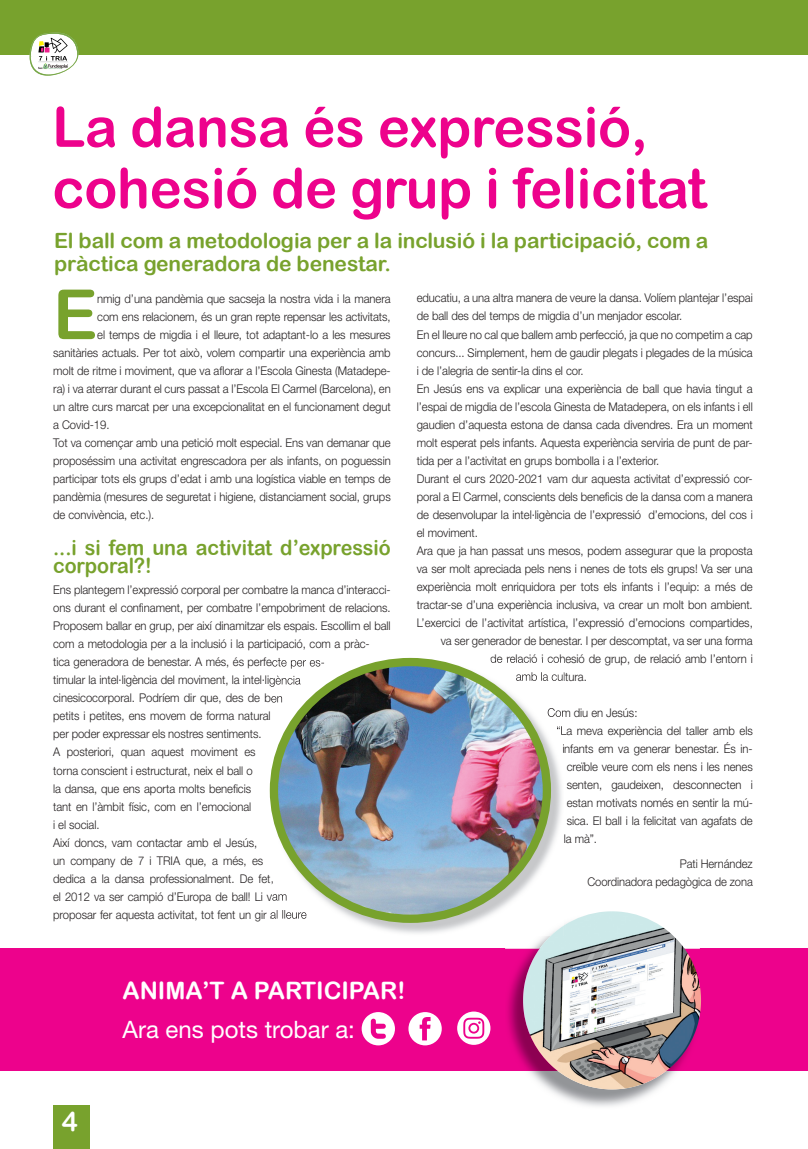
<style>
.page{position:relative;width:808px;height:1149px;background:#fff}
.page>*{position:absolute;margin:0;border:0;box-sizing:border-box;transform-origin:0 0}
.t1{font:69.15px "Arial Rounded MT Bold";color:#78a22d;scale:.96 1}
.t2{font:55.5px/61.1px "Arial Rounded MT Bold";letter-spacing:-.005em;color:#ed028c}
.t3{font:27px "Arial Rounded MT Bold";color:#fff}
.t4{font:24px "Arial Rounded MT Bold";color:#fff}
.t5{font:24px "Helvetica Neue";color:#fff}
.t6{font:21px/23.1px "Arial Rounded MT Bold";letter-spacing:-.005em;color:#78a22d}
.t7{font:21px/18px "Arial Rounded MT Bold";letter-spacing:-.005em;color:#78a22d;scale:.94 1}
.t8{font:300 12px/18px "Helvetica Neue LT Std";letter-spacing:-.005em;color:#231f20;scale:.94 1}
.t9{font:300 12px/18px "Helvetica Neue LT Std";letter-spacing:-.005em;color:#231f20;text-align:right;scale:.93 1}
</style>
<div class="page">
<div style="left:0;top:0;width:808px;height:54px;background:#78a22d"></div>
<svg style="left:30px;top:33px;width:48px;height:42px"></svg>
<div style="left:53px;top:1105px;width:36px;height:43px;background:#78a22d"></div>
<div style="left:0;top:948px;width:808px;height:122px;background:#ed028c"></div>
<img style="left:505px;top:914px;width:195px;height:193px">
<img style="left:505px;top:948px;width:195px;height:122px">
<img style="left:541px;top:911px;width:71px;height:34px">
<svg style="left:362px;top:1012px;width:33px;height:33px"></svg>
<svg style="left:408px;top:1012px;width:34px;height:33px"></svg>
<img style="left:272px;top:659px;width:292px;height:275px">
<img style="left:272px;top:659px;width:52px;height:9px">
<img style="left:272px;top:675px;width:2px;height:11px">
<svg style="left:272px;top:693px;width:2px;height:11px"></svg>
<svg style="left:272px;top:873px;width:2px;height:11px"></svg>
<img style="left:272px;top:891px;width:2px;height:11px">
<img style="left:272px;top:909px;width:35px;height:11px">
<img style="left:491px;top:659px;width:73px;height:6px">
<img style="left:547px;top:672px;width:17px;height:8px">
<img style="left:548px;top:707px;width:16px;height:9px">
<svg style="left:557px;top:725px;width:7px;height:30px"></svg>
<img style="left:505px;top:914px;width:59px;height:21px">
<img style="left:550px;top:925px;width:14px;height:10px">
<img style="left:274px;top:661px;width:273px;height:257px">
<div style="left:270px;top:657px;width:281px;height:265px;border:8px solid #78a22d;border-radius:50%"></div>
<svg style="left:457px;top:1011px;width:33px;height:33px"></svg>
<h2 class="t2" style="left:52px;top:96px;width:656px">La dansa és expressió, cohesió de grup i felicitat</h2>
<h3 class="t6" style="left:54px;top:228px;width:656px">El ball com a metodologia per a la inclusió i la participació, com a pràctica generadora de benestar.</h3>
<h1 class="t1" style="left:53px;top:273px;width:48px">E</h1>
<p class="t8" style="left:97px;top:289px;width:314px">nmig d’una pandèmia que sacseja la nostra vida i la manera</p>
<p class="t8" style="left:97px;top:307px;width:314px">com ens relacionem, és un gran repte repensar les activitats,</p>
<p class="t8" style="left:97px;top:325px;width:314px">el temps de migdia i el lleure, tot adaptant-lo a les mesures</p>
<p class="t8" style="left:53px;top:343px;width:361px">sanitàries actuals. Per tot això, volem compartir una experiència amb</p>
<p class="t8" style="left:53px;top:361px;width:361px">molt de ritme i moviment, que va aflorar a l’Escola Ginesta (Matadepe-</p>
<p class="t8" style="left:53px;top:379px;width:361px">ra) i va aterrar durant el curs passat a l’Escola El Carmel (Barcelona), en</p>
<p class="t8" style="left:53px;top:397px;width:361px">un altre curs marcat per una excepcionalitat en el funcionament degut</p>
<p class="t8" style="left:53px;top:415px;width:61px">a Covid-19.</p>
<p class="t8" style="left:53px;top:433px;width:361px">Tot va començar amb una petició molt especial. Ens van demanar que</p>
<p class="t8" style="left:53px;top:451px;width:361px">proposéssim una activitat engrescadora per als infants, on poguessin</p>
<p class="t8" style="left:53px;top:469px;width:361px">participar tots els grups d’edat i amb una logística viable en temps de</p>
<p class="t8" style="left:53px;top:487px;width:361px">pandèmia (mesures de seguretat i higiene, distanciament social, grups</p>
<p class="t8" style="left:53px;top:505px;width:109px">de convivència, etc.).</p>
<h3 class="t7" style="left:53px;top:538px;width:361px">...i si fem una activitat d’expressió corporal?!</h3>
<p class="t8" style="left:53px;top:580px;width:361px">Ens plantegem l’expressió corporal per combatre la manca d’interacci&shy;ons durant el confinament, per combatre l’empobriment de relacions.<br>Proposem ballar en grup, per així dinamitzar els espais. Escollim el ball com a metodologia per a la inclusió i la participació, com a pràc-<br>tica generadora de benestar. A més, és perfecte per es-<br>timular la intel·ligència del moviment, la intel·ligència<br>cinesicocorporal. Podríem dir que, des de ben<br>petits i petites, ens movem de forma natural<br>per poder expressar els nostres sentiments.<br>A posteriori, quan aquest moviment es<br>torna conscient i estructurat, neix el ball o<br>la dansa, que ens aporta molts beneficis<br>tant en l’àmbit físic, com en l’emocional<br>i el social.<br>Així doncs, vam contactar amb el Jesús,<br>un company de 7 i TRIA que, a més, es<br>dedica a la dansa professionalment. De fet,<br>el 2012 va ser campió d’Europa de ball! Li vam<br>proposar fer aquesta activitat, tot fent un gir al lleure</p>
<p class="t8" style="left:417px;top:289px;width:359px">educatiu, a una altra manera de veure la dansa. Volíem plantejar l’espai</p>
<p class="t8" style="left:417px;top:307px;width:284px">de ball des del temps de migdia d’un menjador escolar.</p>
<p class="t8" style="left:417px;top:325px;width:359px">En el lleure no cal que ballem amb perfecció, ja que no competim a cap</p>
<p class="t8" style="left:417px;top:343px;width:359px">concurs... Simplement, hem de gaudir plegats i plegades de la música</p>
<p class="t8" style="left:417px;top:361px;width:179px">i de l’alegria de sentir-la dins el cor.</p>
<p class="t8" style="left:417px;top:379px;width:359px">En Jesús ens va explicar una experiència de ball que havia tingut a</p>
<p class="t8" style="left:417px;top:397px;width:359px">l’espai de migdia de l’escola Ginesta de Matadepera, on els infants i ell</p>
<p class="t8" style="left:417px;top:415px;width:359px">gaudien d’aquesta estona de dansa cada divendres. Era un moment</p>
<p class="t8" style="left:417px;top:433px;width:359px">molt esperat pels infants. Aquesta experiència serviria de punt de par-</p>
<p class="t8" style="left:417px;top:451px;width:260px">tida per a l’activitat en grups bombolla i a l’exterior.</p>
<p class="t8" style="left:417px;top:469px;width:359px">Durant el curs 2020-2021 vam dur aquesta activitat d’expressió cor-</p>
<p class="t8" style="left:417px;top:487px;width:359px">poral a El Carmel, conscients dels beneficis de la dansa com a manera</p>
<p class="t8" style="left:417px;top:505px;width:359px">de desenvolupar la intel·ligència de l’expressió d’emocions, del cos i</p>
<p class="t8" style="left:417px;top:523px;width:67px">el moviment.</p>
<p class="t8" style="left:417px;top:541px;width:359px">Ara que ja han passat uns mesos, podem assegurar que la proposta</p>
<p class="t8" style="left:417px;top:559px;width:359px">va ser molt apreciada pels nens i nenes de tots els grups! Va ser una</p>
<p class="t8" style="left:417px;top:577px;width:359px">experiència molt enriquidora per tots els infants i l’equip: a més de</p>
<p class="t8" style="left:417px;top:595px;width:359px">tractar-se d’una experiència inclusiva, va crear un molt bon ambient.</p>
<p class="t8" style="left:417px;top:613px;width:359px">L’exercici de l’activitat artística, l’expressió d’emocions compartides,</p>
<p class="t8" style="left:441px;top:631px;width:333px">va ser generador de benestar. I per descomptat, va ser una forma</p>
<p class="t8" style="left:490px;top:649px;width:281px">de relació i cohesió de grup, de relació amb l’entorn i</p>
<p class="t8" style="left:547px;top:703px;width:97px">Com diu en Jesús:</p>
<p class="t8" style="left:556px;top:721px;width:211px">“La meva experiència del taller amb els</p>
<p class="t8" style="left:562px;top:739px;width:204px">infants em va generar benestar. És in-</p>
<p class="t8" style="left:567px;top:757px;width:199px">creïble veure com els nens i les nenes</p>
<p class="t8" style="left:567px;top:775px;width:199px">senten, gaudeixen, desconnecten i</p>
<p class="t8" style="left:567px;top:793px;width:199px">estan motivats només en sentir la mú-</p>
<p class="t8" style="left:567px;top:811px;width:199px">sica. El ball i la felicitat van agafats de</p>
<p class="t8" style="left:564px;top:829px;width:37px">la mà”.</p>
<p class="t9" style="left:587px;top:854px;width:179px">Pati Hernández<br>Coordinadora pedagògica de zona</p>
<h3 class="t4" style="left:122px;top:975px;width:284px">ANIMA’T A PARTICIPAR!</h3>
<h3 class="t5" style="left:122px;top:1014px;width:234px">Ara ens pots trobar a:</h3>
<h3 class="t3" style="left:62px;top:1104px;width:18px">4</h3>
</div>
